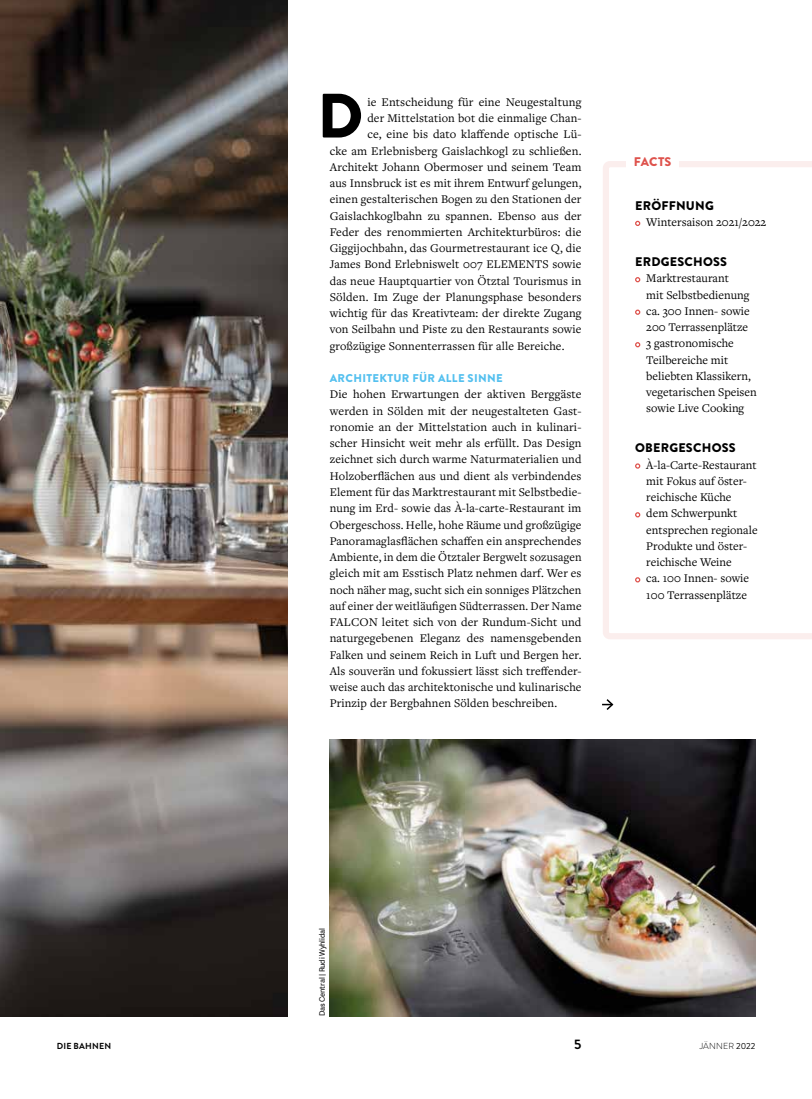
<style>
.page{position:relative;width:812px;height:1099px;background:#fff}
.page>*{position:absolute;margin:0;border:0;box-sizing:border-box;transform-origin:0 0}
.t1{font:900 62.5px "Brandon Grotesque";color:#000}
.t2{font:700 13.75px "Brandon Grotesque";color:#000}
.t3{font:900 12.5px "Brandon Grotesque";letter-spacing:.02em;color:#000}
.t4{font:900 12.5px "Brandon Grotesque";letter-spacing:.015em;color:#de524c}
.t5{font:12.25px/16.2px "Freight Text Pro";letter-spacing:.01em;color:#000}
.t6{font:900 11.25px "Brandon Grotesque";letter-spacing:.03em;color:#54c0ef}
.t7{font:300 8.75px "Brandon Grotesque";letter-spacing:.02em;color:#000}
.t8{font:700 8.75px "Brandon Grotesque";letter-spacing:.02em;color:#000}
.t9{font:7.5px "Adelle Sans";letter-spacing:-.01em;color:#000}
.s1{font-weight:400}
</style>
<div class="page">
<img style="left:0;top:0;width:287px;height:1016px">
<img style="left:330px;top:739px;width:425px;height:277px">
<svg style="left:603px;top:161px;width:208px;height:478px"></svg>
<div style="left:626px;top:157px;width:53px;height:18px;background:#fff"></div>
<div style="left:0;top:0;width:14px;height:510px;background:#000;opacity:.75"></div>
<svg style="left:602px;top:699px;width:12px;height:11px"></svg>
<h1 class="t1" style="left:317px;top:72px;width:47px">D</h1>
<p class="t5" style="left:367px;top:93px;width:216px">ie Entscheidung für eine Neugestaltung</p>
<p class="t5" style="left:367px;top:110px;width:216px">der Mittelstation bot die einmalige Chan-</p>
<p class="t5" style="left:367px;top:126px;width:216px">ce, eine bis dato klaffende optische Lü-</p>
<p class="t5" style="left:330px;top:142px;width:253px">cke am Erlebnisberg Gaislachkogl zu schließen.</p>
<p class="t5" style="left:330px;top:158px;width:253px">Architekt Johann Obermoser und seinem Team</p>
<p class="t5" style="left:330px;top:175px;width:253px">aus Innsbruck ist es mit ihrem Entwurf gelungen,</p>
<p class="t5" style="left:330px;top:191px;width:253px">einen gestalterischen Bogen zu den Stationen der</p>
<p class="t5" style="left:330px;top:207px;width:253px">Gaislachkoglbahn zu spannen. Ebenso aus der</p>
<p class="t5" style="left:330px;top:223px;width:253px">Feder des renommierten Architekturbüros: die</p>
<p class="t5" style="left:330px;top:240px;width:253px">Giggijochbahn, das Gourmetrestaurant ice Q, die</p>
<p class="t5" style="left:330px;top:256px;width:253px">James Bond Erlebniswelt 007 ELEMENTS sowie</p>
<p class="t5" style="left:330px;top:272px;width:253px">das neue Hauptquartier von Ötztal Tourismus in</p>
<p class="t5" style="left:330px;top:288px;width:253px">Sölden. Im Zuge der Planungsphase besonders</p>
<p class="t5" style="left:330px;top:305px;width:253px">wichtig für das Kreativteam: der direkte Zugang</p>
<p class="t5" style="left:330px;top:321px;width:253px">von Seilbahn und Piste zu den Restaurants sowie</p>
<p class="t5" style="left:330px;top:337px;width:236px">großzügige Sonnenterrassen für alle Bereiche.</p>
<p class="t6" style="left:330px;top:370px;width:174px">ARCHITEKTUR FÜR ALLE SINNE</p>
<p class="t5" style="left:330px;top:386px;width:253px;text-align:justify">Die hohen Erwartungen der aktiven Berggäste werden in Sölden mit der neugestalteten Gast&shy;ronomie an der Mittelstation auch in kulinari&shy;scher Hinsicht weit mehr als erfüllt. Das Design zeichnet sich durch warme Naturmaterialien und Holzoberflächen aus und dient als verbindendes Element für das Marktrestaurant mit Selbstbedie&shy;nung im Erd- sowie das À-la-carte-Restaurant im Obergeschoss. Helle, hohe Räume und großzügige Panoramaglasflächen schaffen ein ansprechendes Ambiente, in dem die Ötztaler Bergwelt sozusagen gleich mit am Esstisch Platz nehmen darf. Wer es noch näher mag, sucht sich ein sonniges Plätzchen auf einer der weitläufigen Südterrassen. Der Name FALCON leitet sich von der Rundum-Sicht und naturgegebenen Eleganz des namensgebenden Falken und seinem Reich in Luft und Bergen her.<br>Als souverän und fokussiert lässt sich treffender&shy;weise auch das architektonische und kulinarische Prinzip der Bergbahnen Sölden beschreiben.</p>
<p class="t4" style="left:633px;top:153px;width:39px">FACTS</p>
<p class="t3" style="left:635px;top:197px;width:80px">ERÖFFNUNG</p>
<p class="t5" style="left:646px;top:213px;width:121px">Wintersaison 2021/2022</p>
<p class="t3" style="left:635px;top:253px;width:93px">ERDGESCHOSS</p>
<p class="t5" style="left:646px;top:270px;width:112px">Marktrestaurant<br>mit Selbstbedienung ca. 300 Innen- sowie<br>200 Terrassenplätze<br>3 gastronomische<br>Teilbereiche mit beliebten Klassikern, vegetarischen Speisen sowie Live Cooking</p>
<p class="t3" style="left:635px;top:439px;width:102px">OBERGESCHOSS</p>
<p class="t5" style="left:646px;top:456px;width:113px">À-la-Carte-Restaurant mit Fokus auf öster&shy;reichische Küche<br>dem Schwerpunkt entsprechen regionale<br>Produkte und öster&shy;reichische Weine<br>ca. 100 Innen- sowie<br>100 Terrassenplätze</p>
<p class="t9" style="left:317px;top:1016px;width:90px;rotate:-90deg">Das Central | Rudi Wyhlidal</p>
<p class="t8" style="left:57px;top:1039px;width:56px">DIE BAHNEN</p>
<p class="t2" style="left:574px;top:1034px;width:9px">5</p>
<p class="t7" style="left:699px;top:1039px;width:57px">JÄNNER <span class="s1">2022</span></p>
</div>
